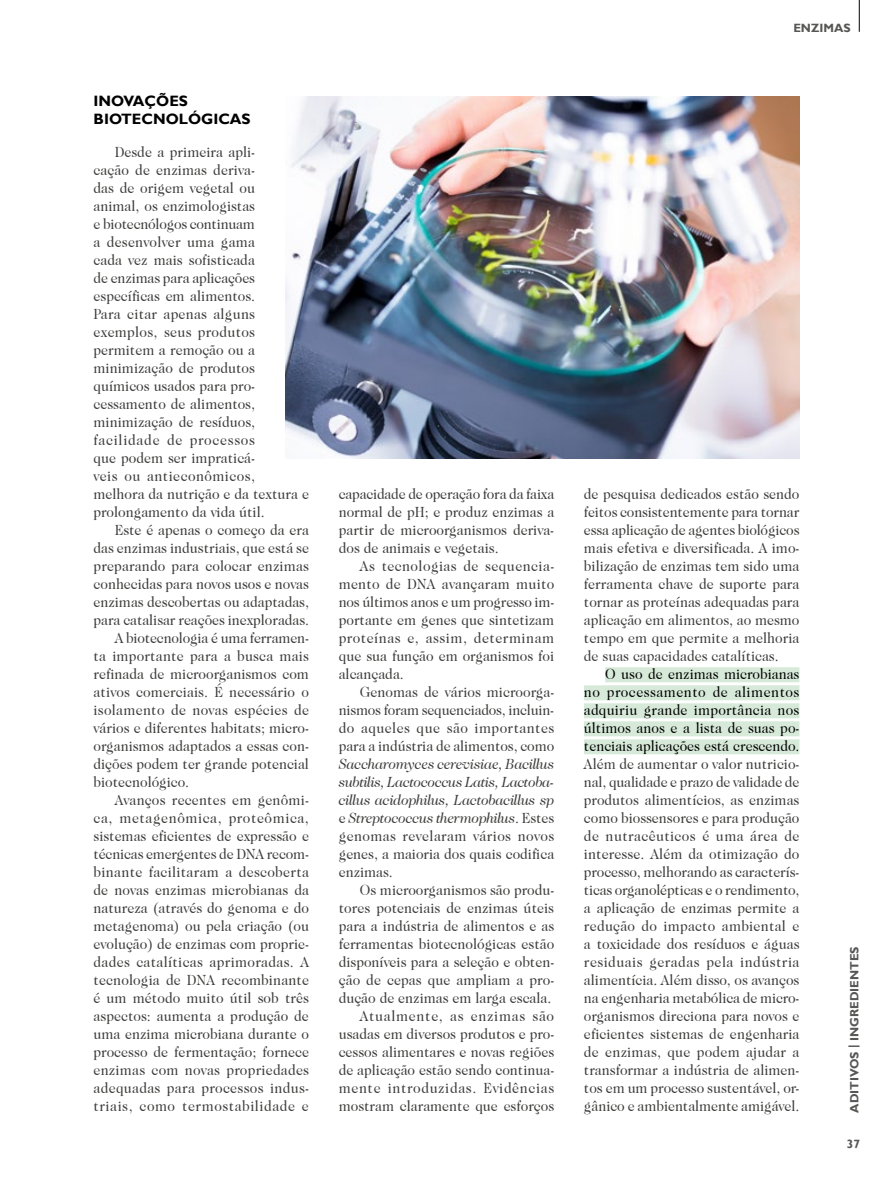
<style>
.page{position:relative;width:893px;height:1191px;background:#fff}
.page>*{position:absolute;margin:0;border:0;box-sizing:border-box;transform-origin:0 0}
.t1{font:15px/18px "Caslon 224 IT Cby BT";color:#3c3c3b;text-align:justify;scale:.93 1}
.t2{font:italic 15px/18px "Caslon 224 IT Cby BT";letter-spacing:-.005em;color:#3c3c3b;text-align:justify;scale:.93 1}
.t3{font:15px/18px "Caslon 224 IT Cby BT";color:#000;text-align:justify;scale:.93 1}
.t4{font:15px "Caslon 224 IT Cby BT";letter-spacing:.02em;color:#3c3c3b;scale:.93 1}
.t5{font:15px "Caslon 224 IT Cby BT";letter-spacing:.04em;color:#3c3c3b;scale:.93 1}
.t6{font:15px "Caslon 224 IT Cby BT";letter-spacing:.025em;color:#3c3c3b;scale:.93 1}
.t7{font:700 15px/18px "Gill Sans";color:#000}
.t8{font:700 12px "Gill Sans";color:#575756}
.s1{font-style:normal}
.s2{font-style:inherit}
</style>
<div class="page">
<img style="left:285px;top:96px;width:514px;height:363px">
<div style="left:605px;top:667px;width:194px;height:15px;background:#d7ead9"></div>
<div style="left:584px;top:685px;width:215px;height:15px;background:#d7ead9"></div>
<div style="left:584px;top:703px;width:215px;height:15px;background:#d7ead9"></div>
<div style="left:584px;top:721px;width:215px;height:15px;background:#d7ead9"></div>
<div style="left:584px;top:739px;width:215px;height:15px;background:#d7ead9"></div>
<hr style="left:859px;top:0;width:1px;height:32px;background:#000">
<p class="t7" style="left:94px;top:93px;width:159px">INOVAÇÕES<br>BIOTECNOLÓGICAS</p>
<p class="t1" style="left:94px;top:143px;width:233px;text-align:left;text-indent:21px">Desde a primeira apli-<br>cação de enzimas deriva-<br>das de origem vegetal ou<br>animal, os enzimologistas<br>e biotecnólogos continuam<br>a desenvolver uma gama<br>cada vez mais sofisticada<br>de enzimas para aplicações específicas em alimentos.<br>Para citar apenas alguns exemplos, seus produtos permitem a remoção ou a minimização de produtos químicos usados para pro&shy;cessamento de alimentos, minimização de resíduos, facilidade de processos<br>que podem ser impraticá-<br>veis ou antieconômicos, melhora da nutrição e da textura e prolongamento da vida útil.</p>
<p class="t1" style="left:115px;top:521px;width:210px">Este é apenas o começo da era</p>
<p class="t1" style="left:94px;top:539px;width:233px">das enzimas industriais, que está se</p>
<p class="t1" style="left:94px;top:557px;width:233px">preparando para colocar enzimas</p>
<p class="t1" style="left:94px;top:575px;width:233px">conhecidas para novos usos e novas</p>
<p class="t1" style="left:94px;top:593px;width:233px">enzimas descobertas ou adaptadas,</p>
<p class="t1" style="left:94px;top:611px;width:233px">para catalisar reações inexploradas.</p>
<p class="t1" style="left:115px;top:629px;width:210px">A biotecnologia é uma ferramen-</p>
<p class="t1" style="left:94px;top:647px;width:233px">ta importante para a busca mais</p>
<p class="t1" style="left:94px;top:665px;width:233px">refinada de microorganismos com</p>
<p class="t1" style="left:94px;top:683px;width:233px">ativos comerciais. É necessário o</p>
<p class="t4" style="left:94px;top:701px;width:233px">isolamento de novas espécies de</p>
<p class="t1" style="left:94px;top:719px;width:233px">vários e diferentes habitats; micro-</p>
<p class="t1" style="left:94px;top:737px;width:233px">organismos adaptados a essas con-</p>
<p class="t1" style="left:94px;top:755px;width:233px">dições podem ter grande potencial</p>
<p class="t1" style="left:94px;top:773px;width:104px">biotecnológico.</p>
<p class="t1" style="left:115px;top:791px;width:210px">Avanços recentes em genômi-</p>
<p class="t5" style="left:94px;top:809px;width:233px">ca, metagenômica, proteômica,</p>
<p class="t1" style="left:94px;top:827px;width:233px">sistemas eficientes de expressão e</p>
<p class="t1" style="left:94px;top:845px;width:233px">técnicas emergentes de DNA recom-</p>
<p class="t4" style="left:94px;top:863px;width:233px">binante facilitaram a descoberta</p>
<p class="t1" style="left:94px;top:881px;width:233px">de novas enzimas microbianas da</p>
<p class="t1" style="left:94px;top:899px;width:233px">natureza (através do genoma e do</p>
<p class="t1" style="left:94px;top:917px;width:233px">metagenoma) ou pela criação (ou</p>
<p class="t1" style="left:94px;top:935px;width:233px">evolução) de enzimas com proprie-</p>
<p class="t6" style="left:94px;top:953px;width:233px">dades catalíticas aprimoradas. A</p>
<p class="t1" style="left:94px;top:971px;width:233px">tecnologia de DNA recombinante</p>
<p class="t1" style="left:94px;top:989px;width:233px">é um método muito útil sob três</p>
<p class="t1" style="left:94px;top:1007px;width:233px">aspectos: aumenta a produção de</p>
<p class="t1" style="left:94px;top:1025px;width:233px">uma enzima microbiana durante o</p>
<p class="t1" style="left:94px;top:1043px;width:233px">processo de fermentação; fornece</p>
<p class="t1" style="left:94px;top:1061px;width:233px">enzimas com novas propriedades</p>
<p class="t4" style="left:94px;top:1079px;width:233px">adequadas para processos indus-</p>
<p class="t5" style="left:94px;top:1097px;width:233px">triais, como termostabilidade e</p>
<p class="t8" style="left:793px;top:21px;width:59px">ENZIMAS</p>
<p class="t1" style="left:339px;top:485px;width:233px">capacidade de operação fora da faixa normal de pH; e produz enzimas a partir de microorganismos deriva&shy;dos de animais e vegetais.</p>
<p class="t1" style="left:339px;top:557px;width:233px;text-indent:21px">As tecnologias de sequencia&shy;mento de DNA avançaram muito nos últimos anos e um progresso im&shy;portante em genes que sinte tizam proteínas e, assim, determinam que sua função em organismos foi alcançada.</p>
<p class="t1" style="left:339px;top:683px;width:233px;text-indent:21px">Genomas de vários microorga&shy;nismos foram sequenciados, incluin&shy;do aqueles que são importantes para a indústria de alimentos, como</p>
<p class="t2" style="left:339px;top:755px;width:233px">Saccharomyces cerevisiae, Bacillus subtilis, Lactococcus Latis, Lactoba&shy;cillus acidophilus, Lactobacillus sp <span class="s1">e</span> Streptococcus thermophilus<span class="s1">. Estes genomas revelaram vários novos genes, a maioria dos quais codifica enzimas.</span></p>
<p class="t1" style="left:339px;top:881px;width:233px;text-align:right">Os microorganismos são produ&shy;tores potenciais de enzimas úteis para a indústria de alimentos e as ferramentas biotecnológicas estão disponíveis para a seleção e obten&shy;ção de cepas que ampliam a pro&shy;dução de enzimas em larga escala.<br>Atualmente, as enzimas são usadas em diversos produtos e pro&shy;cessos alimentares e novas regiões de aplicação estão sendo continua&shy;mente introduzidas. Evidências mostram claramente que esforços</p>
<p class="t1" style="left:584px;top:485px;width:233px">de pesquisa dedicados estão sendo feitos consistentemente para tornar essa aplicação de agentes biológicos mais efetiva e diversificada. A imo&shy;bilização de enzimas tem sido uma ferramenta chave de suporte para tornar as proteínas adequadas para aplicação em alimentos, ao mesmo tempo em que permite a melhoria de suas capacidades catalíticas.</p>
<p class="t3" style="left:584px;top:665px;width:233px;text-indent:21px">O uso de enzimas microbianas no processamento de alimentos adquiriu grande importância nos últimos anos e a lista de suas po&shy;tenciais aplicações está crescendo.</p>
<p class="t1" style="left:584px;top:755px;width:233px">Além de aumentar o valor nutricio&shy;nal, qualidade e prazo de validade de produtos alimentícios, as enzimas como biossensores e para produção de nutracêuticos é uma área de interesse. Além da otimização do processo, melhorando as caracterís&shy;ticas organolépticas e o rendimento, a aplicação de enzimas permite a redução do impacto ambiental e a toxicidade dos resíduos e águas residuais geradas pela indústria alimentícia. Além disso, os avanços na engenharia metabólica de micro&shy;organismos direciona para novos e eficientes sistemas de engenharia de enzimas, que podem ajudar a transformar a indústria de alimen&shy;tos em um processo sustentável, or&shy;gânico e ambientalmente amigável.</p>
<p class="t8" style="left:847px;top:1112px;width:167px;rotate:-90deg">ADITIVOS <span class="s2">|</span> INGREDIENTES</p>
<p class="t8" style="left:847px;top:1136px;width:15px">37</p>
</div>
